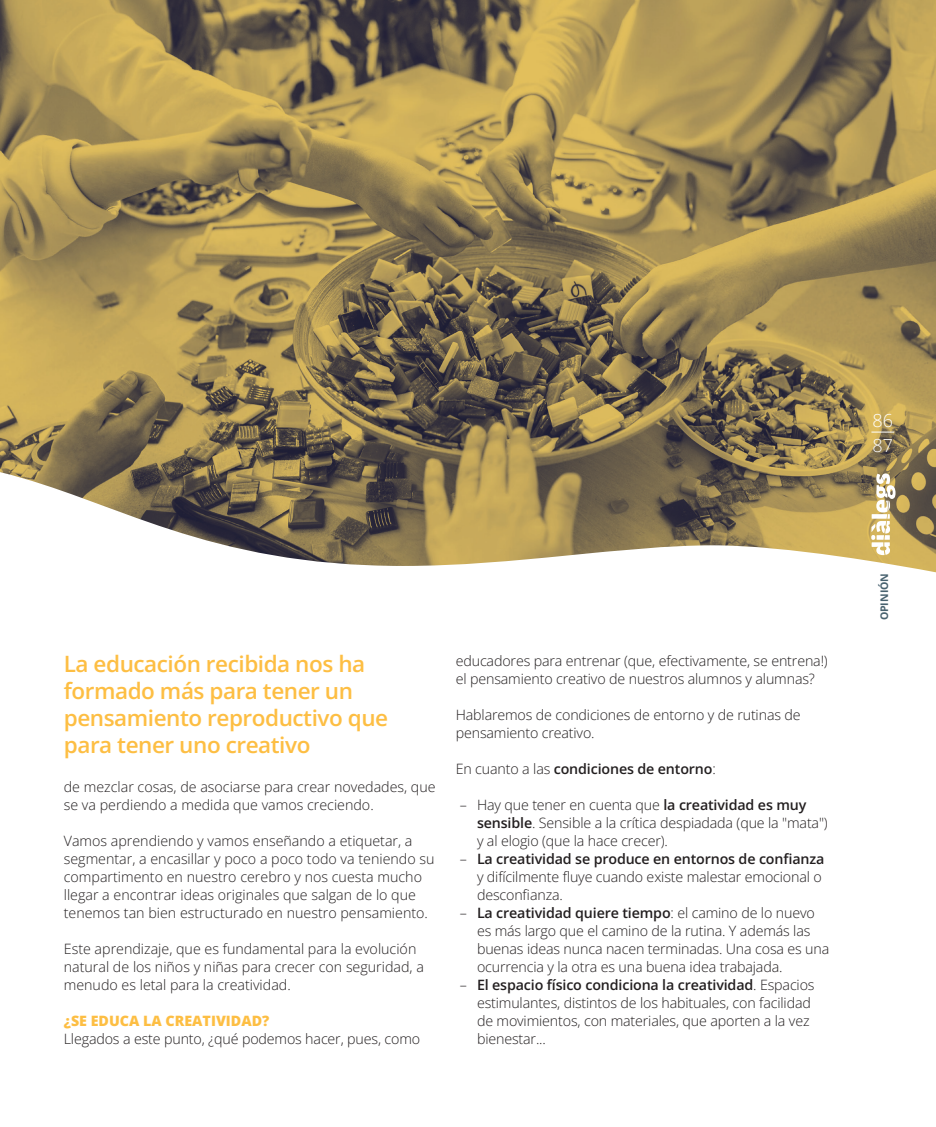
<style>
.page{position:relative;width:936px;height:1127px;background:#fff}
.page>*{position:absolute;margin:0;border:0;box-sizing:border-box;transform-origin:0 0}
.TEXTOS{font:600 22.5px/27px "Open Sans";letter-spacing:-.02em;color:#fdbe43}
.TEXTOS-2{font:300 18px "Open Sans";color:#fff}
.TEXTOS-3{font:300 14.25px/18px "Open Sans";letter-spacing:-.01em;color:#231f20}
.TEXTOS-4{font:600 14.25px "Open Sans";letter-spacing:-.01em;color:#231f20}
.TEXTOS-5{font:800 14.25px "Open Sans";color:#fdbe43}
.t1{font:700 10.5px "Open Sans";color:#48626f}
.s1{font-weight:300}
.s2{font-weight:600}
</style>
<div class="page">
<img style="left:0;top:0;width:935px;height:572px">
<svg style="left:871px;top:473px;width:24px;height:82px"></svg>
<svg style="left:871px;top:432px;width:23px;height:1px"></svg>
<p class="TEXTOS-2" style="left:872px;top:408px;width:22px">86</p>
<p class="TEXTOS-2" style="left:872px;top:433px;width:22px">87</p>
<p class="TEXTOS" style="left:64px;top:650px;width:326px">La educación recibida nos ha formado más para tener un pensamiento reproductivo que para tener uno creativo</p>
<p class="TEXTOS-3" style="left:64px;top:777px;width:373px">de mezclar cosas, de asociarse para crear novedades, que se va perdiendo a medida que vamos creciendo.</p>
<p class="TEXTOS-3" style="left:64px;top:831px;width:372px">Vamos aprendiendo y vamos enseñando a etiquetar, a segmentar, a encasillar y poco a poco todo va teniendo su compartimento en nuestro cerebro y nos cuesta mucho llegar a encontrar ideas originales que salgan de lo que tenemos tan bien estructurado en nuestro pensamiento.</p>
<p class="TEXTOS-3" style="left:64px;top:939px;width:361px">Este aprendizaje, que es fundamental para la evolución natural de los niños y niñas para crecer con seguridad, a menudo es letal para la creatividad.</p>
<p class="TEXTOS-5" style="left:64px;top:1011px;width:207px">¿SE EDUCA LA CREATIVIDAD?</p>
<p class="TEXTOS-3" style="left:64px;top:1029px;width:358px">Llegados a este punto, ¿qué podemos hacer, pues, como</p>
<p class="TEXTOS-3" style="left:455px;top:651px;width:373px">educadores para entrenar (que, efectivamente, se entrena!) el pensamiento creativo de nuestros alumnos y alumnas?</p>
<p class="TEXTOS-3" style="left:455px;top:705px;width:346px">Hablaremos de condiciones de entorno y de rutinas de pensamiento creativo.</p>
<p class="TEXTOS-4" style="left:455px;top:759px;width:261px"><span class="s1">En cuanto a las</span> condiciones de entorno<span class="s1">:</span></p>
<p class="TEXTOS-3" style="left:477px;top:795px;width:352px;text-indent:-17px">– Hay que tener en cuenta que <span class="s2">la creatividad es muy sensible</span>. Sensible a la crítica despiadada (que la "mata") y al elogio (que la hace crecer).</p>
<p class="TEXTOS-3" style="left:477px;top:849px;width:349px;text-indent:-17px">– <span class="s2">La creatividad se produce en entornos de confianza </span>y difícilmente fluye cuando existe malestar emocional o desconfianza.</p>
<p class="TEXTOS-3" style="left:477px;top:903px;width:354px;text-indent:-17px">– <span class="s2">La creatividad quiere tiempo</span>: el camino de lo nuevo es más largo que el camino de la rutina. Y además las buenas ideas nunca nacen terminadas. Una cosa es una ocurrencia y la otra es una buena idea trabajada.</p>
<p class="TEXTOS-3" style="left:477px;top:975px;width:339px;text-indent:-17px">– <span class="s2">El espacio físico condiciona la creatividad</span>. Espacios estimulantes, distintos de los habituales, con facilidad de movimientos, con materiales, que aporten a la vez bienestar...</p>
<p class="t1" style="left:877px;top:620px;width:49px;rotate:-90deg">OPINIÓN</p>
</div>
